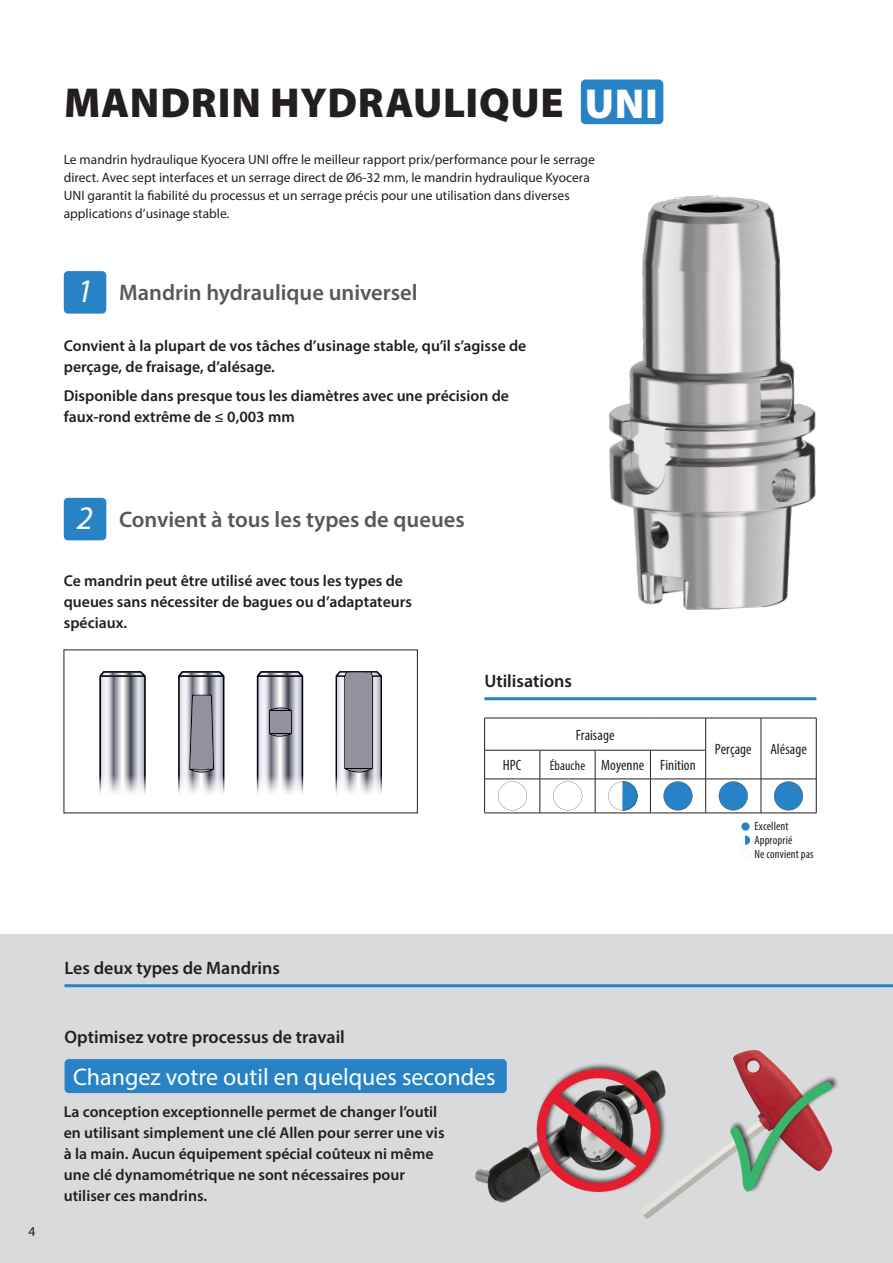
<style>
.page{position:relative;width:893px;height:1263px;background:#fff}
.page>*{position:absolute;margin:0;border:0;box-sizing:border-box;transform-origin:0 0}
.Headline{font:900 42px "Myriad Pro";letter-spacing:.015em;color:#231f20}
.Headline-2{font:900 42px "Myriad Pro";color:#fff}
.t1{font:italic 33px "Myriad Pro";color:#fff}
.Beam_16_0K{font:24px "Myriad Pro";color:#fff}
.Header_A_15_80K{font:600 22.5px "Myriad Pro";color:#57585a}
.Headline_12_PR{font:600 18px "Myriad Pro";color:#231f20}
.Chapter_12{font:600 18px "Myriad Pro";color:#231f20}
.Header_C_10_5_100K{font:600 15.75px/21px "Myriad Pro";color:#231f20}
.Sub_headline_-_neg__Black{font:condensed 15px "Myriad Pro";letter-spacing:.005em;color:#231f20}
.Body_txt{font:13.5px/18px "Myriad Pro";color:#231f20}
.Sub_headline_-_neg__Black-2{font:condensed 13.5px "Myriad Pro";letter-spacing:.005em;color:#231f20}
.Sub_headline_-_neg__Black-3{font:condensed 12px "Myriad Pro";letter-spacing:.01em;color:#231f20}
</style>
<div class="page">
<div style="left:0;top:934px;width:893px;height:329px;background:#d9dadc"></div>
<div style="left:581px;top:80px;width:82px;height:44px;background:#2783c5;border-radius:5px"></div>
<div style="left:64px;top:271px;width:42px;height:43px;background:#2783c5;border-radius:4px"></div>
<div style="left:64px;top:498px;width:42px;height:42px;background:#2783c5;border-radius:4px"></div>
<img style="left:609px;top:195px;width:207px;height:415px">
<div style="left:65px;top:1059px;width:442px;height:34px;background:#2783c5;border-radius:4px"></div>
<svg style="left:99px;top:671px;width:47px;height:123px"></svg>
<svg style="left:257px;top:671px;width:46px;height:123px"></svg>
<div style="left:270px;top:711px;width:21px;height:22px;background:#93919b"></div>
<svg style="left:178px;top:671px;width:46px;height:123px;background:#a7a7af"></svg>
<svg style="left:336px;top:671px;width:46px;height:123px;background:#a3a3ac"></svg>
<hr style="left:706px;top:779px;width:55px;height:1px;background:#231f20">
<hr style="left:761px;top:779px;width:55px;height:1px;background:#231f20">
<hr style="left:484px;top:718px;width:56px;height:1px;background:#231f20">
<hr style="left:484px;top:718px;width:1px;height:32px;background:#231f20">
<hr style="left:540px;top:718px;width:55px;height:1px;background:#231f20">
<hr style="left:595px;top:718px;width:55px;height:1px;background:#231f20">
<hr style="left:650px;top:718px;width:56px;height:1px;background:#231f20">
<hr style="left:484px;top:750px;width:56px;height:1px;background:#231f20">
<svg style="left:484px;top:750px;width:1px;height:29px"></svg>
<hr style="left:540px;top:750px;width:55px;height:1px;background:#231f20">
<svg style="left:540px;top:750px;width:1px;height:29px"></svg>
<hr style="left:595px;top:750px;width:55px;height:1px;background:#231f20">
<svg style="left:595px;top:750px;width:1px;height:29px"></svg>
<hr style="left:650px;top:750px;width:56px;height:1px;background:#231f20">
<svg style="left:650px;top:750px;width:1px;height:29px"></svg>
<hr style="left:484px;top:779px;width:56px;height:1px;background:#231f20">
<hr style="left:540px;top:779px;width:55px;height:1px;background:#231f20">
<hr style="left:595px;top:779px;width:55px;height:1px;background:#231f20">
<hr style="left:650px;top:779px;width:56px;height:1px;background:#231f20">
<hr style="left:484px;top:779px;width:1px;height:34px;background:#231f20">
<hr style="left:540px;top:779px;width:1px;height:34px;background:#231f20">
<hr style="left:595px;top:779px;width:1px;height:34px;background:#231f20">
<hr style="left:650px;top:779px;width:1px;height:34px;background:#231f20">
<hr style="left:705px;top:779px;width:1px;height:34px;background:#231f20">
<hr style="left:761px;top:779px;width:1px;height:34px;background:#231f20">
<hr style="left:816px;top:779px;width:1px;height:34px;background:#231f20">
<hr style="left:484px;top:813px;width:56px;height:1px;background:#231f20">
<hr style="left:540px;top:813px;width:55px;height:1px;background:#231f20">
<hr style="left:595px;top:813px;width:55px;height:1px;background:#231f20">
<hr style="left:650px;top:813px;width:56px;height:1px;background:#231f20">
<hr style="left:706px;top:813px;width:55px;height:1px;background:#231f20">
<hr style="left:761px;top:813px;width:55px;height:1px;background:#231f20">
<hr style="left:706px;top:718px;width:55px;height:1px;background:#231f20">
<hr style="left:705px;top:718px;width:1px;height:32px;background:#231f20">
<hr style="left:761px;top:718px;width:55px;height:1px;background:#231f20">
<hr style="left:761px;top:718px;width:1px;height:32px;background:#231f20">
<hr style="left:816px;top:718px;width:1px;height:32px;background:#231f20">
<svg style="left:705px;top:750px;width:1px;height:29px"></svg>
<svg style="left:761px;top:750px;width:1px;height:29px"></svg>
<svg style="left:816px;top:750px;width:1px;height:29px"></svg>
<hr style="left:484px;top:697px;width:332px;height:3px;background:#2783c5">
<svg style="left:553px;top:781px;width:29px;height:29px"></svg>
<svg style="left:741px;top:850px;width:9px;height:8px"></svg>
<svg style="left:498px;top:781px;width:29px;height:29px"></svg>
<svg style="left:608px;top:781px;width:29px;height:29px"></svg>
<svg style="left:741px;top:836px;width:9px;height:8px"></svg>
<svg style="left:663px;top:781px;width:29px;height:29px"></svg>
<svg style="left:719px;top:781px;width:29px;height:29px"></svg>
<svg style="left:774px;top:781px;width:29px;height:29px"></svg>
<svg style="left:741px;top:822px;width:9px;height:8px"></svg>
<img style="left:429px;top:1059px;width:106px;height:144px">
<div style="left:535px;top:1062px;width:133px;height:131px;background:#231f20;opacity:.75"></div>
<div style="left:537px;top:1069px;width:123px;height:123px;border:9px solid #e41d2f;border-radius:50%"></div>
<svg style="left:540px;top:1083px;width:100px;height:95px"></svg>
<img style="left:640px;top:1049px;width:147px;height:170px">
<svg style="left:726px;top:1075px;width:112px;height:132px"></svg>
<hr style="left:65px;top:984px;width:828px;height:3px;background:#2783c5">
<p class="Headline" style="left:64px;top:74px;width:501px">MANDRIN HYDRAULIQUE</p>
<p class="Body_txt" style="left:64px;top:151px;width:533px">Le mandrin hydraulique Kyocera UNI offre le meilleur rapport prix/performance pour le serrage direct. Avec sept interfaces et un serrage direct de Ø6-32 mm, le mandrin hydraulique Kyocera UNI garantit la fiabilité du processus et un serrage précis pour une utilisation dans diverses applications d’usinage stable.</p>
<p class="Headline-2" style="left:585px;top:75px;width:75px">UNI</p>
<p class="t1" style="left:77px;top:271px;width:18px">1</p>
<p class="Header_A_15_80K" style="left:119px;top:278px;width:300px">Mandrin hydraulique universel</p>
<p class="Header_C_10_5_100K" style="left:64px;top:335px;width:464px">Convient à la plupart de vos tâches d’usinage stable, qu’il s’agisse de perçage, de fraisage, d’alésage.</p>
<p class="Header_C_10_5_100K" style="left:64px;top:385px;width:447px">Disponible dans presque tous les diamètres avec une précision de faux-rond extrême de ≤ 0,003 mm</p>
<p class="t1" style="left:77px;top:497px;width:18px">2</p>
<p class="Header_A_15_80K" style="left:119px;top:505px;width:347px">Convient à tous les types de queues</p>
<p class="Header_C_10_5_100K" style="left:64px;top:570px;width:350px">Ce mandrin peut être utilisé avec tous les types de queues sans nécessiter de bagues ou d’adaptateurs spéciaux.</p>
<p class="Headline_12_PR" style="left:484px;top:669px;width:89px">Utilisations</p>
<p class="Sub_headline_-_neg__Black" style="left:576px;top:726px;width:40px">Fraisage</p>
<p class="Sub_headline_-_neg__Black" style="left:503px;top:756px;width:20px">HPC</p>
<p class="Sub_headline_-_neg__Black-2" style="left:550px;top:757px;width:37px">Ébauche</p>
<p class="Sub_headline_-_neg__Black" style="left:601px;top:756px;width:44px">Moyenne</p>
<p class="Sub_headline_-_neg__Black" style="left:660px;top:756px;width:37px">Finition</p>
<p class="Sub_headline_-_neg__Black" style="left:715px;top:740px;width:38px">Perçage</p>
<p class="Sub_headline_-_neg__Black" style="left:770px;top:740px;width:38px">Alésage</p>
<p class="Sub_headline_-_neg__Black-3" style="left:754px;top:819px;width:36px">Excellent</p>
<p class="Sub_headline_-_neg__Black-3" style="left:754px;top:833px;width:39px">Approprié</p>
<p class="Sub_headline_-_neg__Black-3" style="left:754px;top:846px;width:61px">Ne convient pas</p>
<p class="Body_txt" style="left:28px;top:1222px;width:8px">4</p>
<p class="Headline_12_PR" style="left:65px;top:956px;width:217px">Les deux types de Mandrins</p>
<p class="Chapter_12" style="left:65px;top:1025px;width:282px">Optimisez votre processus de travail</p>
<p class="Beam_16_0K" style="left:73px;top:1062px;width:424px">Changez votre outil en quelques secondes</p>
<p class="Header_C_10_5_100K" style="left:64px;top:1101px;width:382px">La conception exceptionnelle permet de changer l’outil en utilisant simplement une clé Allen pour serrer une vis à la main. Aucun équipement spécial coûteux ni même une clé dynamométrique ne sont nécessaires pour utiliser ces mandrins.</p>
</div>
